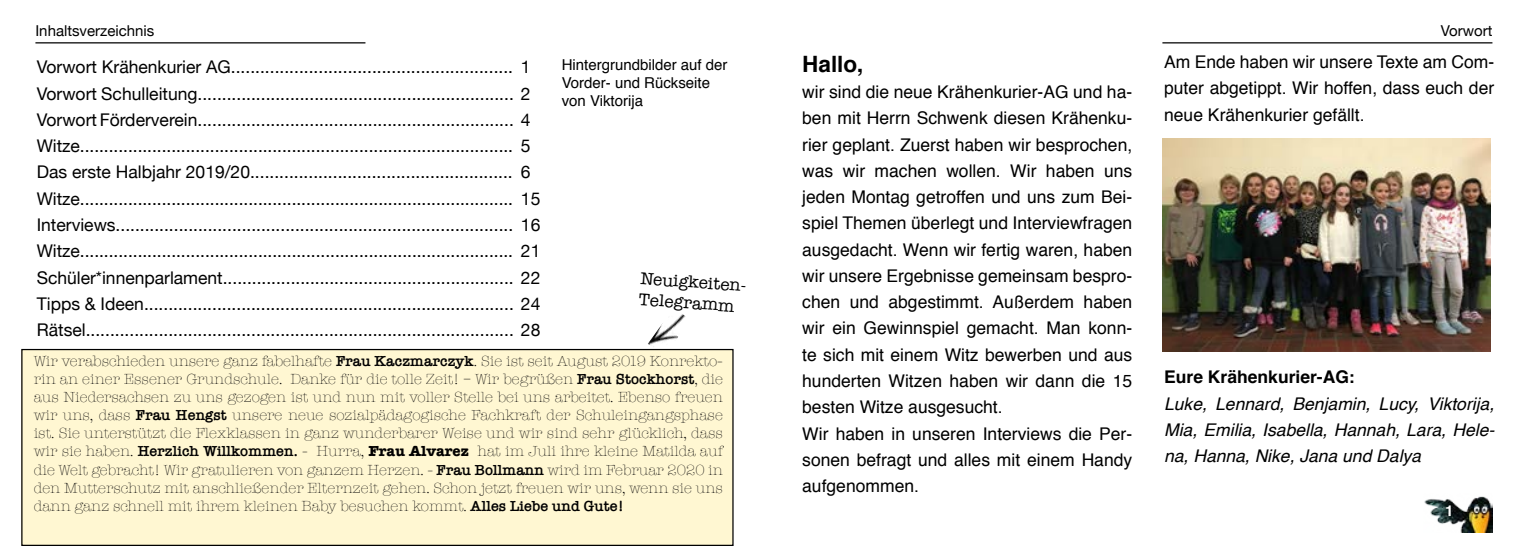
<style>
.page{position:relative;width:1531px;height:546px;background:#fff}
.page>*{position:absolute;margin:0;border:0;box-sizing:border-box;transform-origin:0 0}
.t1{font:700 22.5px "Helvetica";color:#000}
.t2{font:17.5px/26.2px "Helvetica Neue";color:#000}
.t3{font:17.5px/26.2px "Helvetica";color:#000}
.t4{font:italic 17.5px/26.2px "Helvetica";color:#000;text-align:justify}
.t5{font:17.5px/21px "American Typewriter";color:#000}
.t6{font:700 17.5px "Helvetica";color:#000}
.t7{font:300 15px/18.1px "American Typewriter";color:#000;text-align:justify}
.t8{font:15px/18px "Helvetica";color:#000}
.t9{font:15px "Helvetica Neue";color:#000}
.t10{font:700 15px "Helvetica";color:#fff}
.s1{font-weight:600}
.s2{font-weight:700}
</style>
<div class="page">
<div style="left:22px;top:349px;width:711px;height:196px;background:#fff7d2"></div>
<div style="left:21px;top:349px;width:712px;height:197px;border:1px solid #000"></div>
<hr style="left:1162px;top:42px;width:330px;height:1px;background:#000">
<hr style="left:35px;top:42px;width:330px;height:1px;background:#000">
<img style="left:1424px;top:496px;width:68px;height:36px">
<img style="left:648px;top:314px;width:42px;height:37px">
<img style="left:1162px;top:138px;width:328px;height:213px">
<p class="t9" style="left:35px;top:19px;width:120px">Inhaltsverzeichnis</p>
<p class="t9" style="left:1441px;top:19px;width:53px">Vorwort</p>
<p class="t2" style="left:37px;top:55px;width:505px">Vorwort Krähenkurier AG.......................................................... 1<br>Vorwort Schulleitung................................................................. 2<br>Vorwort Förderverein................................................................. 4<br>Witze.......................................................................................... 5<br>Das erste Halbjahr 2019/20......................................................<br>Witze.......................................................................................... 15<br>Interviews.................................................................................. 16<br>Witze.......................................................................................... 21<br>Schüler*innenparlament............................................................ 22<br>Tipps &amp; Ideen............................................................................ 24<br>Rätsel........................................................................................ 28</p>
<p class="t1" style="left:802px;top:46px;width:63px">Hallo,</p>
<p class="t8" style="left:562px;top:56px;width:167px">Hintergrundbilder auf der<br>Vorder- und Rückseite von Viktorija</p>
<p class="t3" style="left:802px;top:79px;width:331px">wir sind die neue Krähenkurier-AG und ha&shy;ben mit Herrn Schwenk diesen Krähenku&shy;rier geplant. Zuerst haben wir besprochen, was wir machen wollen. Wir haben uns jeden Montag getroffen und uns zum Bei&shy;spiel Themen überlegt und Interviewfragen ausgedacht. Wenn wir fertig waren, haben wir unsere Ergebnisse gemeinsam bespro&shy;chen und abgestimmt. Außerdem haben wir ein Gewinnspiel gemacht. Man konn&shy;te sich mit einem Witz bewerben und aus hunderten Witzen haben wir dann die 15 besten Witze ausgesucht.<br>Wir haben in unseren Interviews die Per&shy;sonen befragt und alles mit einem Handy aufgenommen.</p>
<p class="t2" style="left:521px;top:160px;width:11px">6</p>
<p class="t5" style="left:641px;top:267px;width:111px;rotate:4deg">Neuigkeiten-<br>Telegramm</p>
<p class="t7" style="left:34px;top:351px;width:691px">Wir verabschieden unsere ganz fabelhafte <span class="s1">Frau Kaczmarczyk</span>. Sie ist seit August 2019 Konrekto&shy;rin an einer Essener Grundschule. Danke für die tolle Zeit! – Wir begrüßen <span class="s1">Frau Stockhorst</span>, die aus Niedersachsen zu uns gezogen ist und nun mit voller Stelle bei uns arbeitet. Ebenso freuen wir uns, dass <span class="s1">Frau Hengst</span> unsere neue sozialpädagogische Fachkraft der Schuleingangsphase ist. Sie unterstützt die Flexklassen in ganz wunderbarer Weise und wir sind sehr glücklich, dass wir sie haben. <span class="s1">Herzlich Willkommen.</span> - Hurra, <span class="s2">Frau Alvarez</span> hat im Juli ihre kleine Matilda auf die Welt gebracht! Wir gratulieren von ganzem Herzen. - <span class="s1">Frau Bollmann</span> wird im Februar 2020 in den Mutterschutz mit anschließender Elternzeit gehen. Schon jetzt freuen wir uns, wenn sie uns dann ganz schnell mit ihrem kleinen Baby besuchen kommt. <span class="s1">Alles Liebe und Gute!</span></p>
<p class="t3" style="left:1164px;top:49px;width:331px;text-align:justify">Am Ende haben wir unsere Texte am Com&shy;puter abgetippt. Wir hoffen, dass euch der neue Krähenkurier gefällt.</p>
<p class="t6" style="left:1164px;top:363px;width:192px">Eure Krähenkurier-AG:</p>
<p class="t4" style="left:1164px;top:390px;width:332px">Luke, Lennard, Benjamin, Lucy, Viktorija, Mia, Emilia, Isabella, Hannah, Lara, Hele&shy;na, Hanna, Nike, Jana und Dalya</p>
<p class="t10" style="left:1445px;top:498px;width:10px">1</p>
</div>
